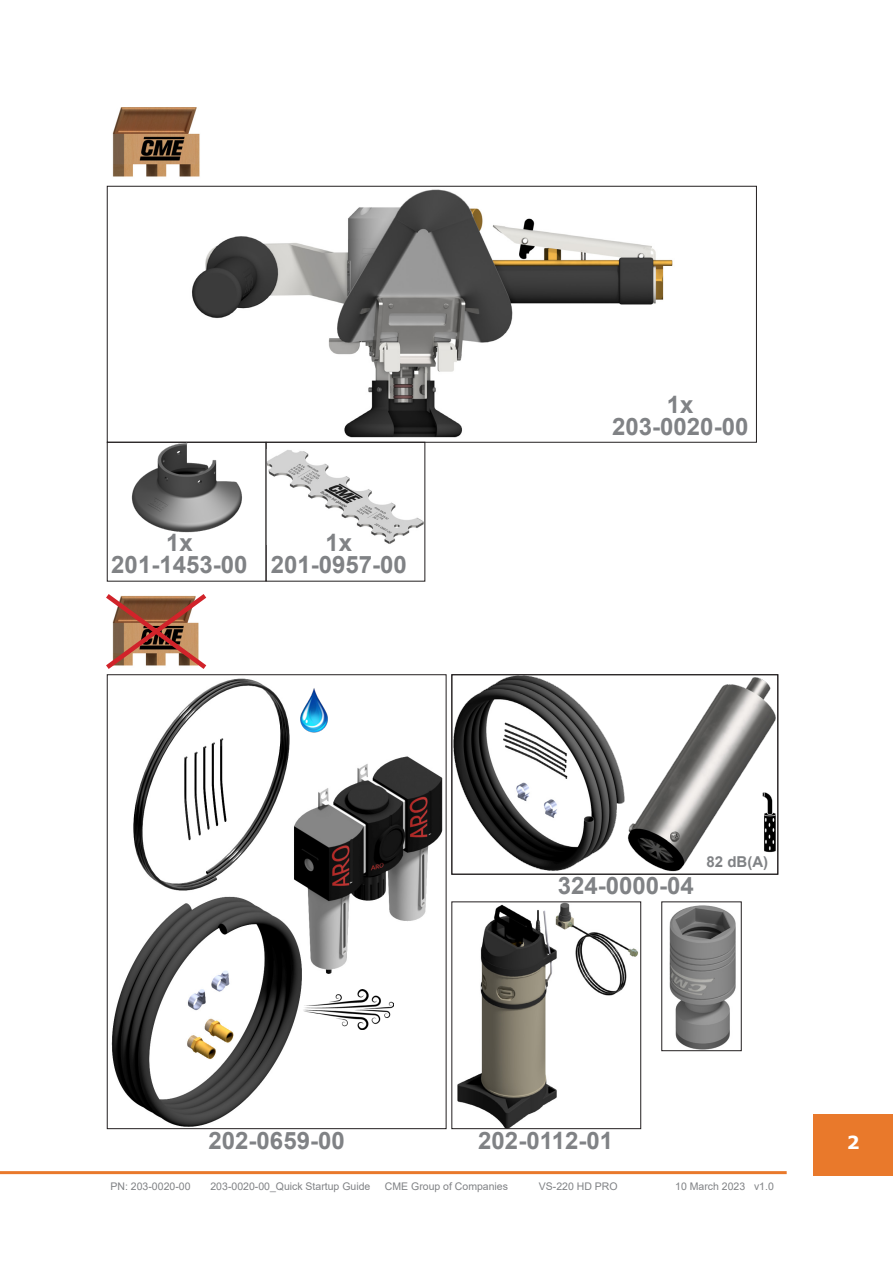
<style>
.page{position:relative;width:893px;height:1263px;background:#fff}
.page>*{position:absolute;margin:0;border:0;box-sizing:border-box;transform-origin:0 0}
.Brödtext{font:700 24px "Arial";color:#808285}
.t1{font:700 18px "Verdana";color:#fff}
.Brödtext-2{font:700 15px "Arial";color:#808285}
.t2{font:10.5px "Arial";color:#808285}
</style>
<div class="page">
<div style="left:813px;top:1114px;width:80px;height:62px;background:#e9792b"></div>
<hr style="left:0;top:1171px;width:787px;height:3px;background:#e9792b">
<img style="left:453px;top:676px;width:323px;height:196px">
<img style="left:111px;top:678px;width:332px;height:449px">
<div style="left:107px;top:674px;width:339px;height:455px;border:1px solid #231f20"></div>
<img style="left:112px;top:107px;width:88px;height:70px">
<svg style="left:106px;top:594px;width:101px;height:75px"></svg>
<img style="left:192px;top:189px;width:481px;height:249px">
<img style="left:131px;top:444px;width:111px;height:89px">
<div style="left:107px;top:442px;width:159px;height:139px;border:1px solid #231f20"></div>
<img style="left:669px;top:905px;width:67px;height:144px">
<div style="left:661px;top:901px;width:81px;height:150px;border:1px solid #231f20"></div>
<div style="left:451px;top:674px;width:327px;height:200px;border:1px solid #231f20"></div>
<img style="left:760px;top:792px;width:18px;height:60px">
<img style="left:457px;top:903px;width:181px;height:224px">
<div style="left:451px;top:901px;width:190px;height:228px;border:1px solid #231f20"></div>
<img style="left:303px;top:989px;width:90px;height:40px">
<img style="left:297px;top:687px;width:34px;height:47px">
<img style="left:268px;top:450px;width:155px;height:94px">
<div style="left:266px;top:442px;width:159px;height:139px;border:1px solid #231f20"></div>
<p class="Brödtext" style="left:166px;top:526px;width:28px">1x</p>
<p class="Brödtext" style="left:111px;top:547px;width:138px">201-1453-00</p>
<p class="Brödtext" style="left:325px;top:526px;width:28px">1x</p>
<p class="Brödtext" style="left:271px;top:547px;width:138px">201-0957-00</p>
<p class="Brödtext" style="left:667px;top:388px;width:28px">1x</p>
<p class="Brödtext" style="left:612px;top:410px;width:138px">203-0020-00</p>
<p class="Brödtext" style="left:558px;top:869px;width:138px">324-0000-04</p>
<p class="Brödtext-2" style="left:707px;top:851px;width:63px">82 dB(A)</p>
<p class="Brödtext" style="left:209px;top:1123px;width:138px">202-0659-00</p>
<p class="Brödtext" style="left:478px;top:1123px;width:136px">202-0112-01</p>
<p class="t2" style="left:111px;top:1179px;width:81px">PN: 203-0020-00</p>
<p class="t2" style="left:210px;top:1179px;width:161px">203-0020-00_Quick Startup Guide</p>
<p class="t2" style="left:385px;top:1179px;width:125px">CME Group of Companies</p>
<p class="t2" style="left:539px;top:1179px;width:80px">VS-220 HD PRO</p>
<p class="t2" style="left:675px;top:1179px;width:100px">10 March 2023 v1.0</p>
<h2 class="t1" style="left:847px;top:1130px;width:14px">2</h2>
</div>
